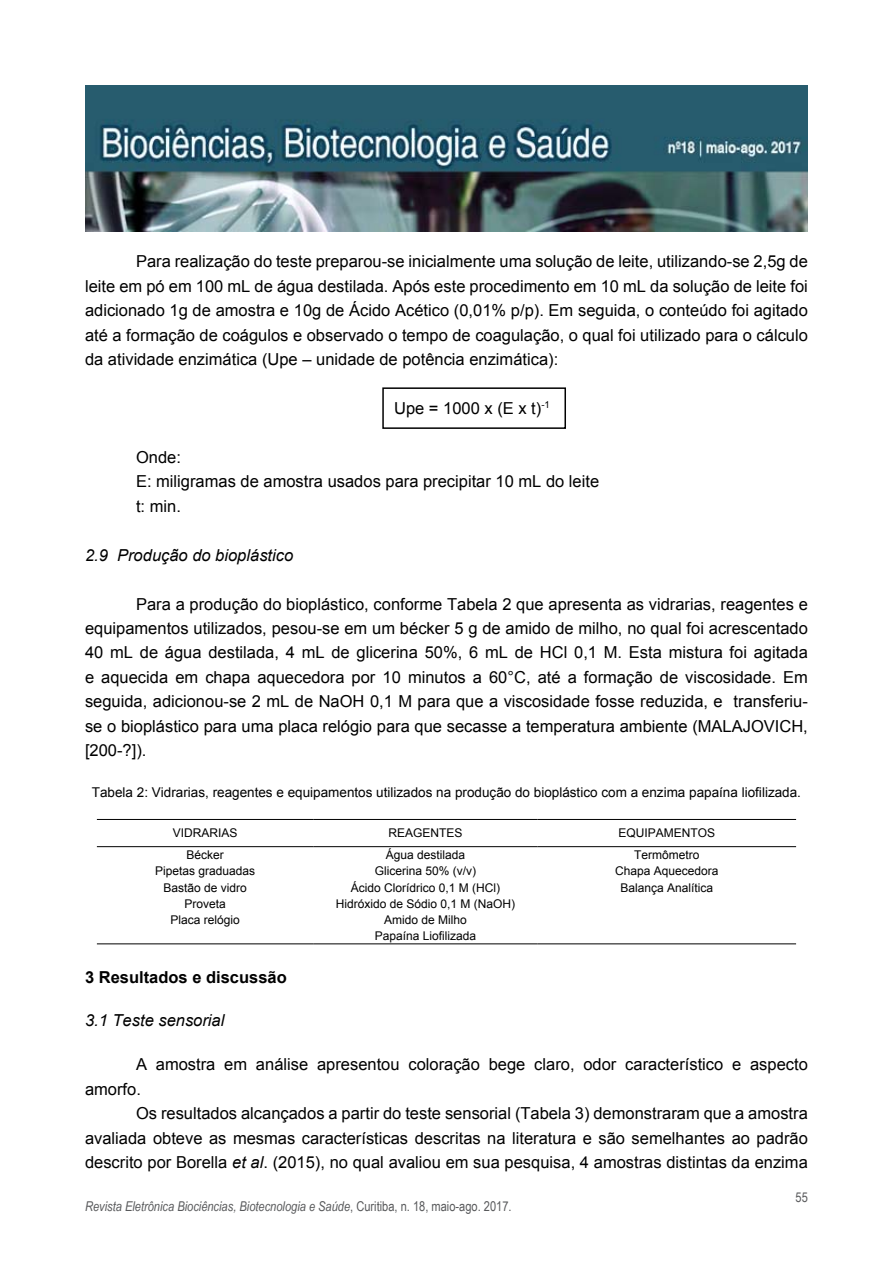
<style>
.page{position:relative;width:893px;height:1263px;background:#fff}
.page>*{position:absolute;margin:0;border:0;box-sizing:border-box;transform-origin:0 0}
.t1{font:16.5px/24.5px "Arial";color:#000;text-align:justify}
.t2{font:italic 16.5px "Arial";color:#000}
.t3{font:700 16.5px "Arial";color:#000}
.t4{font:13.5px "Arial";color:#000}
.t5{font:italic 13.5px "Arial Narrow";color:#58595b}
.t6{font:13.5px "Arial Narrow";color:#58595b}
.t7{font:12px/16px "Arial";color:#000;text-align:center}
.s1{font-style:italic}
.s2{font-style:normal}
</style>
<div class="page">
<img style="left:85px;top:85px;width:723px;height:146px">
<hr style="left:97px;top:943px;width:216px;height:1px;background:#000">
<hr style="left:313px;top:943px;width:225px;height:1px;background:#000">
<hr style="left:538px;top:943px;width:258px;height:1px;background:#000">
<hr style="left:97px;top:819px;width:216px;height:1px;background:#000">
<hr style="left:313px;top:819px;width:225px;height:1px;background:#000">
<hr style="left:538px;top:819px;width:258px;height:1px;background:#000">
<hr style="left:97px;top:846px;width:216px;height:1px;background:#000">
<hr style="left:313px;top:846px;width:225px;height:1px;background:#000">
<hr style="left:538px;top:846px;width:258px;height:1px;background:#000">
<div style="left:382px;top:387px;width:184px;height:42px;border:2px solid #000"></div>
<p class="t1" style="left:85px;top:249px;width:724px;text-indent:51px">Para realização do teste preparou-se inicialmente uma solução de leite, utilizando-se 2,5g de leite em pó em 100 mL de água destilada. Após este procedimento em 10 mL da solução de leite foi adicionado 1g de amostra e 10g de Ácido Acético (0,01% p/p). Em seguida, o conteúdo foi agitado até a formação de coágulos e observado o tempo de coagulação, o qual foi utilizado para o cálculo da atividade enzimática (Upe – unidade de potência enzimática):</p>
<p class="t1" style="left:394px;top:396px;width:157px">Upe = 1000 x (E x t)<sup>-1</sup></p>
<p class="t1" style="left:136px;top:445px;width:465px;text-align:left">Onde:<br>E: miligramas de amostra usados para precipitar 10 mL do leite t: min.</p>
<p class="t2" style="left:85px;top:544px;width:210px">2.9 Produção do bioplástico</p>
<p class="t1" style="left:85px;top:592px;width:724px;text-indent:51px">Para a produção do bioplástico, conforme Tabela 2 que apresenta as vidrarias, reagentes e equipamentos utilizados, pesou-se em um bécker 5 g de amido de milho, no qual foi acrescentado 40 mL de água destilada, 4 mL de glicerina 50%, 6 mL de HCl 0,1 M. Esta mistura foi agitada e aquecida em chapa aquecedora por 10 minutos a 60°C, até a formação de viscosidade. Em seguida, adicionou-se 2 mL de NaOH 0,1 M para que a viscosidade fosse reduzida, e transferiu&shy;se o bioplástico para uma placa relógio para que secasse a temperatura ambiente (MALAJOVICH, [200-?]).</p>
<p class="t4" style="left:92px;top:783px;width:711px">Tabela 2: Vidrarias, reagentes e equipamentos utilizados na produção do bioplástico com a enzima papaína liofilizada.</p>
<p class="t7" style="left:173px;top:825px;width:66px">VIDRARIAS</p>
<p class="t7" style="left:388px;top:825px;width:76px">REAGENTES</p>
<p class="t7" style="left:619px;top:825px;width:98px">EQUIPAMENTOS</p>
<p class="t7" style="left:186px;top:847px;width:39px">Bécker</p>
<p class="t7" style="left:386px;top:847px;width:81px">Água destilada</p>
<p class="t7" style="left:634px;top:847px;width:67px">Termômetro</p>
<p class="t7" style="left:155px;top:863px;width:102px">Pipetas graduadas</p>
<p class="t7" style="left:375px;top:863px;width:103px">Glicerina 50% (v/v)</p>
<p class="t7" style="left:615px;top:863px;width:105px">Chapa Aquecedora</p>
<p class="t7" style="left:163px;top:879px;width:85px">Bastão de vidro</p>
<p class="t7" style="left:351px;top:879px;width:151px">Ácido Clorídrico 0,1 M (HCl)</p>
<p class="t7" style="left:620px;top:879px;width:94px">Balança Analítica</p>
<p class="t7" style="left:184px;top:896px;width:43px">Proveta</p>
<p class="t7" style="left:336px;top:896px;width:181px">Hidróxido de Sódio 0,1 M (NaOH)</p>
<p class="t7" style="left:170px;top:912px;width:71px">Placa relógio</p>
<p class="t7" style="left:375px;top:912px;width:103px">Amido de Milho<br>Papaína Liofilizada</p>
<p class="t3" style="left:85px;top:966px;width:203px">3 Resultados e discussão</p>
<p class="t2" style="left:85px;top:1010px;width:141px">3.1 Teste sensorial</p>
<p class="t1" style="left:85px;top:1052px;width:724px;text-indent:51px">A amostra em análise apresentou coloração bege claro, odor característico e aspecto amorfo.</p>
<p class="t1" style="left:85px;top:1101px;width:724px;text-indent:51px">Os resultados alcançados a partir do teste sensorial (Tabela 3) demonstraram que a amostra avaliada obteve as mesmas características descritas na literatura e são semelhantes ao padrão descrito por Borella <span class="s1">et al</span>. (2015), no qual avaliou em sua pesquisa, 4 amostras distintas da enzima</p>
<p class="t5" style="left:85px;top:1197px;width:428px">Revista Eletrônica Biociências, Biotecnologia e Saúde<span class="s2">, Curitiba, n. 18, maio-ago. 2017.</span></p>
<p class="t6" style="left:796px;top:1187px;width:14px">55</p>
</div>
